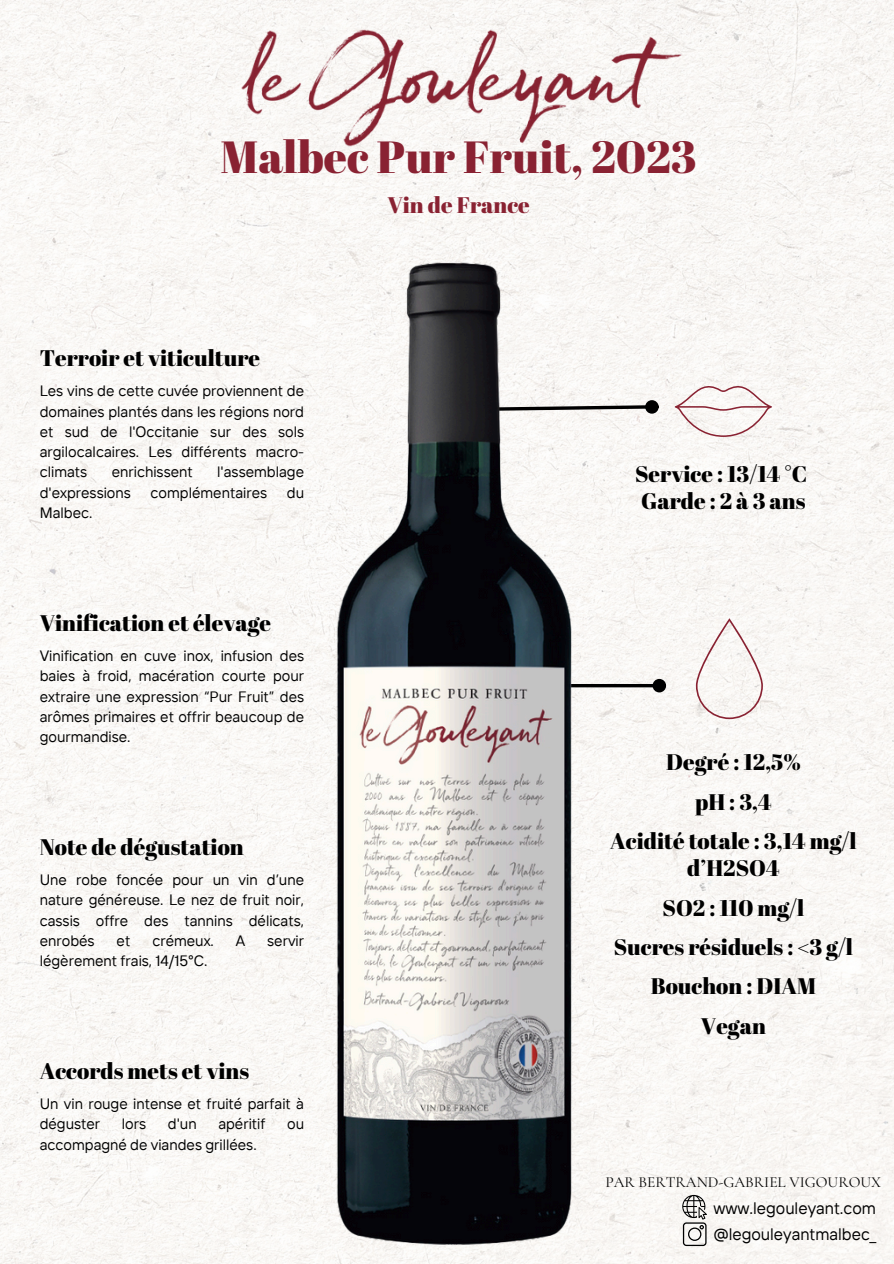
<style>
.page{position:relative;width:894px;height:1264px;background:#fff}
.page>*{position:absolute;margin:0;border:0;box-sizing:border-box;transform-origin:0 0}
.t1{font:45px "Abril Fatface";color:#892232}
.t2{font:22.5px/27.2px "Abril Fatface";color:#000;text-align:center}
.t3{font:22.5px "Abril Fatface";color:#892232}
.t4{font:16.65px "TT Interphases";color:#000}
.t5{font:15.45px "Cormorant Garamond";color:#000}
.t6{font:15px/20.2px "TT Interphases";color:#000;text-align:justify}
</style>
<div class="page">
<div style="left:0;top:0;width:893px;height:1263px;background:#faf8f5"></div>
<svg style="left:674px;top:381px;width:97px;height:56px"></svg>
<svg style="left:695px;top:618px;width:67px;height:101px"></svg>
<svg style="left:592px;top:403px;width:55px;height:9px"></svg>
<div style="left:646px;top:402px;width:10px;height:10px;background:#000;border-radius:50%"></div>
<div style="left:645px;top:400px;width:13px;height:14px;border:3px solid #000;border-radius:50%"></div>
<hr style="left:567px;top:684px;width:86px;height:3px;background:#000">
<div style="left:654px;top:680px;width:10px;height:10px;background:#000;border-radius:50%"></div>
<div style="left:652px;top:679px;width:14px;height:13px;border:3px solid #000;border-radius:50%"></div>
<img style="left:192px;top:14px;width:533px;height:141px">
<img style="left:272px;top:155px;width:320px;height:1108px">
<svg style="left:682px;top:1194px;width:24px;height:51px"></svg>
<p class="t1" style="left:220px;top:125px;width:477px">Malbec Pur Fruit, 2023</p>
<p class="t3" style="left:387px;top:189px;width:144px">Vin de France</p>
<p class="t2" style="left:40px;top:344px;width:222px">Terroir et viticulture</p>
<p class="t6" style="left:40px;top:380px;width:266px">Les vins de cette cuvée proviennent de domaines plantés dans les régions nord et sud de l'Occitanie sur des sols argilocalcaires. Les différents macro&shy;climats</p>
<p class="t6" style="left:112px;top:461px;width:83px">enrichissent</p>
<p class="t6" style="left:217px;top:461px;width:88px">l'assemblage</p>
<p class="t6" style="left:40px;top:482px;width:93px">d'expressions</p>
<p class="t6" style="left:150px;top:482px;width:118px">complémentaires</p>
<p class="t6" style="left:287px;top:482px;width:19px">du</p>
<p class="t6" style="left:40px;top:502px;width:54px">Malbec.</p>
<h2 class="t2" style="left:40px;top:609px;width:233px">Vinification et élevage</h2>
<h2 class="t6" style="left:40px;top:645px;width:266px">Vinification en cuve inox, infusion des baies à froid, macération courte pour extraire une expression “Pur Fruit” des arômes primaires et offrir beaucoup de gourmandise.</h2>
<p class="t2" style="left:40px;top:833px;width:205px">Note de dégustation</p>
<h1 class="t6" style="left:40px;top:869px;width:266px">Une robe foncée pour un vin d’une nature généreuse. Le nez de fruit noir, cassis offre des tannins délicats, enrobés</h1>
<h1 class="t6" style="left:117px;top:930px;width:15px">et</h1>
<h1 class="t6" style="left:152px;top:930px;width:63px">crémeux.</h1>
<h1 class="t6" style="left:236px;top:930px;width:11px">A</h1>
<h1 class="t6" style="left:267px;top:930px;width:38px">servir</h1>
<h1 class="t6" style="left:40px;top:950px;width:169px">légèrement frais, 14/15°C.</h1>
<h2 class="t2" style="left:40px;top:1056px;width:211px">Accords mets et vins</h2>
<p class="t6" style="left:40px;top:1093px;width:266px">Un vin rouge intense et fruité parfait à déguster</p>
<p class="t6" style="left:122px;top:1113px;width:26px">lors</p>
<p class="t6" style="left:168px;top:1113px;width:30px">d'un</p>
<p class="t6" style="left:218px;top:1113px;width:49px">apéritif</p>
<p class="t6" style="left:287px;top:1113px;width:18px">ou</p>
<p class="t6" style="left:40px;top:1133px;width:218px">accompagné de viandes grillées.</p>
<h2 class="t2" style="left:635px;top:460px;width:174px;text-align:left">Service : 13/14 °C<br>Garde : 2 à 3 ans</h2>
<h2 class="t2" style="left:666px;top:748px;width:136px">Degré : 12,5%</h2>
<p class="t2" style="left:695px;top:787px;width:78px">pH : 3,4</p>
<p class="t2" style="left:610px;top:826px;width:248px">Acidité totale : 3,14 mg/l d’H2SO4</p>
<p class="t2" style="left:662px;top:893px;width:143px">SO2 : 110 mg/l</p>
<h2 class="t2" style="left:613px;top:932px;width:241px">Sucres résiduels : &lt;3 g/l</h2>
<h2 class="t2" style="left:650px;top:972px;width:166px">Bouchon : DIAM</h2>
<h2 class="t2" style="left:700px;top:1011px;width:66px">Vegan</h2>
<h2 class="t5" style="left:605px;top:1172px;width:277px">PAR BERTRAND-GABRIEL VIGOUROUX</h2>
<h2 class="t4" style="left:713px;top:1196px;width:164px">www.legouleyant.com</h2>
<h2 class="t4" style="left:713px;top:1222px;width:164px">@legouleyantmalbec_</h2>
</div>
